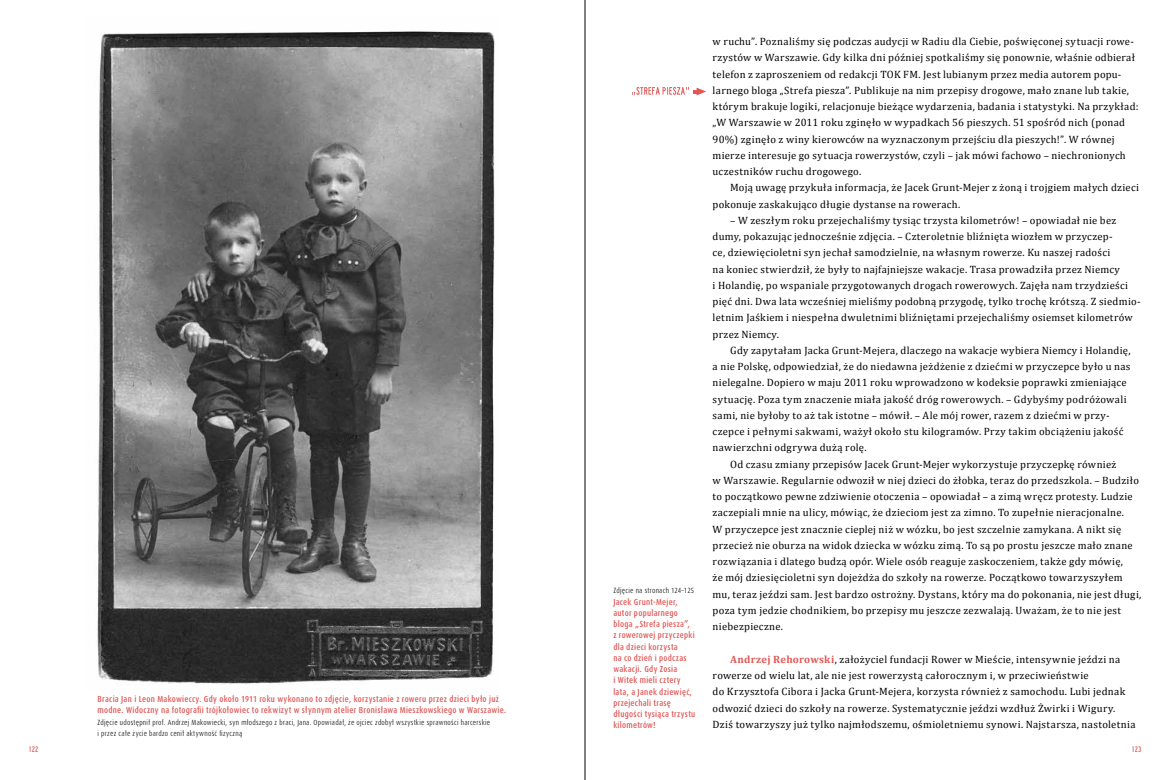
<style>
.page{position:relative;width:1170px;height:780px;background:#fff}
.page>*{position:absolute;margin:0;border:0;box-sizing:border-box;transform-origin:0 0}
.t1{font:10.62px/16.2px "Cambria";letter-spacing:.03em;color:#000}
.t2{font:500 8.75px/11.2px "Dax Condensed Pl";letter-spacing:.03em;color:#df5857}
.t3{font:300 7.5px/11.2px "Dax Condensed Pl";letter-spacing:.04em;color:#000}
.t4{font:7.5px "lanea";color:#df5857}
.s1{font-weight:700;color:#df5857}
</style>
<div class="page">
<hr style="left:584px;top:0;width:1px;height:780px;background:#000">
<svg style="left:632px;top:87px;width:74px;height:8px"></svg>
<img style="left:97px;top:31px;width:398px;height:653px">
<p class="t2" style="left:97px;top:693px;width:410px">Bracia Jan i Leon Makowieccy. Gdy około 1911 roku wykonano to zdjęcie, korzystanie z roweru przez dzieci było już modne. Widoczny na fotografii trójkołowiec to rekwizyt w słynnym atelier Bronisława Mieszkowskiego w Warszawie.</p>
<p class="t3" style="left:97px;top:716px;width:394px">Zdjęcie udostępnił prof. Andrzej Makowiecki, syn młodszego z braci, Jana. Opowiadał, że ojciec zdobył wszystkie sprawności harcerskie i przez całe życie bardzo cenił aktywność fizyczną</p>
<p class="t3" style="left:613px;top:585px;width:82px">Zdjęcie na stronach 124–125</p>
<p class="t2" style="left:613px;top:596px;width:83px">Jacek Grunt-Mejer, autor popularnego bloga „Strefa piesza”, z rowerowej przyczepki dla dzieci korzysta<br>na co dzień i podczas wakacji. Gdy Zosia<br>i Witek mieli cztery lata, a Janek dziewięć, przejechali trasę długości tysiąca trzystu kilometrów!</p>
<p class="t1" style="left:712px;top:33px;width:427px">w ruchu”. Poznaliśmy się podczas audycji w Radiu dla Ciebie, poświęconej sytuacji rowe&shy;rzystów w Warszawie. Gdy kilka dni później spotkaliśmy się ponownie, właśnie odbierał telefon z zaproszeniem od redakcji TOK FM. Jest lubianym przez media autorem popu&shy;larnego bloga „Strefa piesza”. Publikuje na nim przepisy drogowe, mało znane lub takie, którym brakuje logiki, relacjonuje bieżące wydarzenia, badania i statystyki. Na przykład: „W Warszawie w 2011 roku zginęło w wypadkach 56 pieszych. 51 spośród nich (ponad 90%) zginęło z winy kierowców na wyznaczonym przejściu dla pieszych!”. W równej mierze interesuje go sytuacja rowerzystów, czyli – jak mówi fachowo – niechronionych uczestników ruchu drogowego.</p>
<p class="t1" style="left:712px;top:179px;width:428px;text-indent:17px">Moją uwagę przykuła informacja, że Jacek Grunt-Mejer z żoną i trojgiem małych dzieci pokonuje zaskakująco długie dystanse na rowerach.</p>
<p class="t1" style="left:712px;top:212px;width:429px;text-indent:17px">– W zeszłym roku przejechaliśmy tysiąc trzysta kilometrów! – opowiadał nie bez dumy, pokazując jednocześnie zdjęcia. – Czteroletnie bliźnięta wiozłem w przyczep-<br>ce, dziewięcioletni syn jechał samodzielnie, na własnym rowerze. Ku naszej radości<br>na koniec stwierdził, że były to najfajniejsze wakacje. Trasa prowadziła przez Niemcy<br>i Holandię, po wspaniale przygotowanych drogach rowerowych. Zajęła nam trzydzieści pięć dni. Dwa lata wcześniej mieliśmy podobną przygodę, tylko trochę krótszą. Z siedmio&shy;letnim Jaśkiem i niespełna dwuletnimi bliźniętami przejechaliśmy osiemset kilometrów przez Niemcy.</p>
<p class="t1" style="left:712px;top:342px;width:419px;text-indent:17px">Gdy zapytałam Jacka Grunt-Mejera, dlaczego na wakacje wybiera Niemcy i Holandię, a nie Polskę, odpowiedział, że do niedawna jeżdżenie z dziećmi w przyczepce było u nas nielegalne. Dopiero w maju 2011 roku wprowadzono w kodeksie poprawki zmieniające sytuację. Poza tym znaczenie miała jakość dróg rowerowych. – Gdybyśmy podróżowali sami, nie byłoby to aż tak istotne – mówił. – Ale mój rower, razem z dziećmi w przy&shy;czepce i pełnymi sakwami, ważył około stu kilogramów. Przy takim obciążeniu jakość nawierzchni odgrywa dużą rolę.</p>
<p class="t1" style="left:712px;top:456px;width:430px;text-indent:17px">Od czasu zmiany przepisów Jacek Grunt-Mejer wykorzystuje przyczepkę również<br>w Warszawie. Regularnie odwoził w niej dzieci do żłobka, teraz do przedszkola. – Budziło to początkowo pewne zdziwienie otoczenia – opowiadał – a zimą wręcz protesty. Ludzie zaczepiali mnie na ulicy, mówiąc, że dzieciom jest za zimno. To zupełnie nieracjonalne.<br>W przyczepce jest znacznie cieplej niż w wózku, bo jest szczelnie zamykana. A nikt się przecież nie oburza na widok dziecka w wózku zimą. To są po prostu jeszcze mało znane rozwiązania i dlatego budzą opór. Wiele osób reaguje zaskoczeniem, także gdy mówię,<br>że mój dziesięcioletni syn dojeżdża do szkoły na rowerze. Początkowo towarzyszyłem mu, teraz jeździ sam. Jest bardzo ostrożny. Dystans, który ma do pokonania, nie jest długi, poza tym jedzie chodnikiem, bo przepisy mu jeszcze zezwalają. Uważam, że to nie jest niebezpieczne.</p>
<p class="t1" style="left:712px;top:651px;width:424px;text-indent:17px"><span class="s1">Andrzej Rehorowski</span>, założyciel fundacji Rower w Mieście, intensywnie jeździ na rowerze od wielu lat, ale nie jest rowerzystą całorocznym i, w przeciwieństwie<br>do Krzysztofa Cibora i Jacka Grunt-Mejera, korzysta również z samochodu. Lubi jednak odwozić dzieci do szkoły na rowerze. Systematycznie jeździ wzdłuż Żwirki i Wigury.<br>Dziś towarzyszy już tylko najmłodszemu, ośmioletniemu synowi. Najstarsza, nastoletnia</p>
<p class="t4" style="left:28px;top:744px;width:12px">122</p>
<p class="t4" style="left:1131px;top:744px;width:12px">123</p>
</div>
